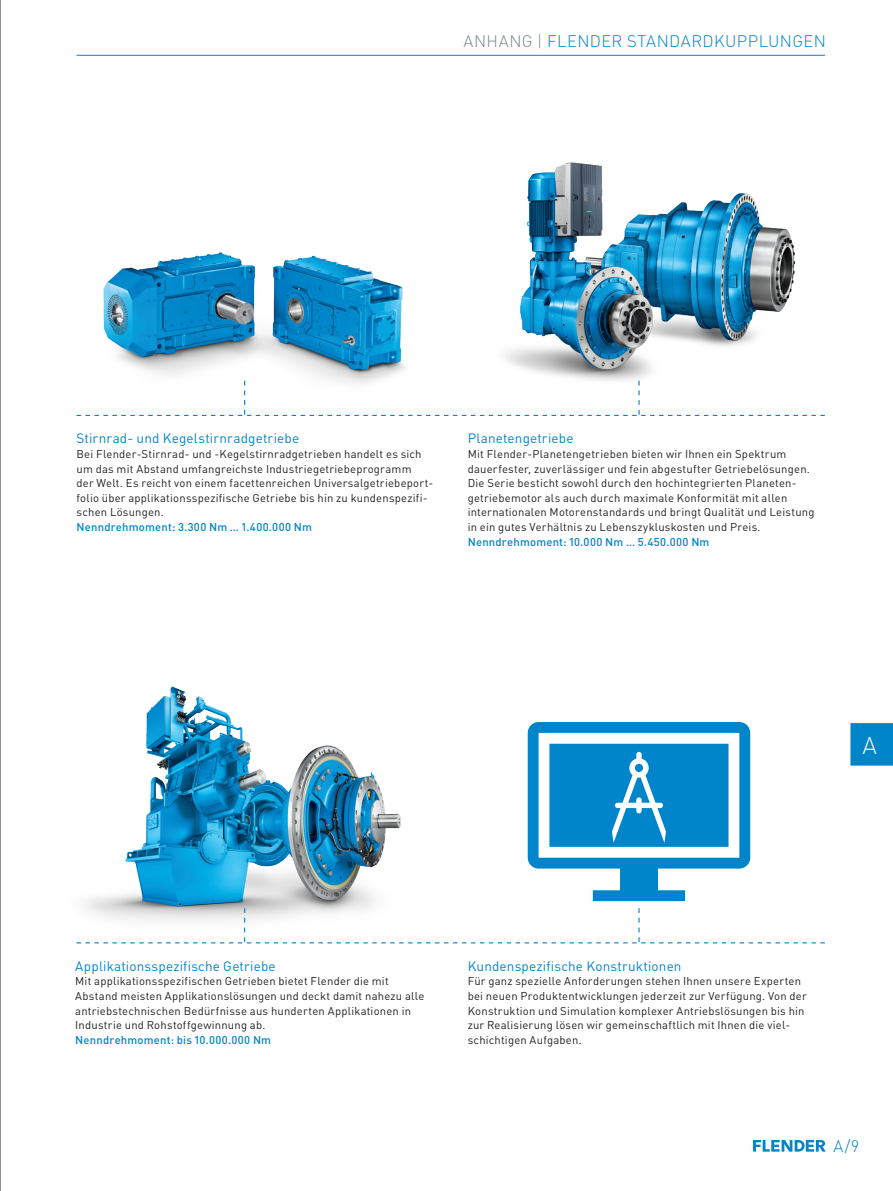
<style>
.page{position:relative;width:893px;height:1191px;background:#fff}
.page>*{position:absolute;margin:0;border:0;box-sizing:border-box;transform-origin:0 0}
.t1{font:300 24px "DIN Pro";color:#fff}
.t2{font:300 16.5px "DIN Pro";letter-spacing:.025em;color:#0084ca}
.t3{font:13.5px "DIN Pro";letter-spacing:.01em;color:#0084ca}
.t4{font:11.25px/14.7px "DIN Pro";letter-spacing:.02em;color:#231f20}
.t5{font:500 11.25px "DIN Pro";letter-spacing:.02em;color:#0084ca}
.s1{color:#7a868d}
</style>
<div class="page">
<hr style="left:77px;top:55px;width:748px;height:1px;background:#0084ca">
<img style="left:504px;top:162px;width:292px;height:219px">
<img style="left:76px;top:252px;width:329px;height:164px">
<img style="left:76px;top:686px;width:355px;height:258px">
<svg style="left:528px;top:722px;width:222px;height:179px"></svg>
<svg style="left:77px;top:381px;width:748px;height:35px"></svg>
<svg style="left:77px;top:908px;width:748px;height:35px"></svg>
<svg style="left:753px;top:1140px;width:73px;height:11px"></svg>
<div style="left:850px;top:723px;width:43px;height:42px;background:#0084ca"></div>
<hr style="left:0;top:0;width:1px;height:1191px;background:#231f20">
<h2 class="t2" style="left:463px;top:28px;width:364px"><span class="s1">ANHANG |</span> FLENDER STANDARDKUPPLUNGEN</h2>
<p class="t3" style="left:77px;top:428px;width:224px">Stirnrad- und Kegelstirnradgetriebe</p>
<p class="t4" style="left:77px;top:446px;width:358px">Bei Flender-Stirnrad- und -Kegelstirnradgetrieben handelt es sich um das mit Abstand umfangreichste Industriegetriebeprogramm<br>der Welt. Es reicht von einem facettenreichen Universalgetriebeport&shy;folio über applikationsspezifische Getriebe bis hin zu kundenspezifi&shy;schen Lösungen.</p>
<p class="t5" style="left:77px;top:518px;width:237px">Nenndrehmoment: 3.300 Nm … 1.400.000 Nm</p>
<p class="t3" style="left:468px;top:428px;width:107px">Planetengetriebe</p>
<p class="t4" style="left:468px;top:446px;width:348px">Mit Flender-Planetengetrieben bieten wir Ihnen ein Spektrum dauerfester, zuverlässiger und fein abgestufter Getriebelösungen.<br>Die Serie besticht sowohl durch den hochintegrierten Planeten&shy;getriebemotor als auch durch maximale Konformität mit allen internationalen Motorenstandards und bringt Qualität und Leistung in ein gutes Verhältnis zu Lebenszykluskosten und Preis.</p>
<p class="t5" style="left:468px;top:533px;width:243px">Nenndrehmoment: 10.000 Nm … 5.450.000 Nm</p>
<h1 class="t1" style="left:862px;top:726px;width:16px">A</h1>
<p class="t3" style="left:75px;top:955px;width:202px">Applikationsspezifische Getriebe</p>
<p class="t4" style="left:75px;top:973px;width:351px">Mit applikationsspezifischen Getrieben bietet Flender die mit Abstand meisten Applikationslösungen und deckt damit nahezu alle antriebstechnischen Bedürfnisse aus hunderten Applikationen in Industrie und Rohstoffgewinnung ab.</p>
<p class="t5" style="left:75px;top:1031px;width:197px">Nenndrehmoment: bis 10.000.000 Nm</p>
<p class="t3" style="left:468px;top:955px;width:215px">Kundenspezifische Konstruktionen</p>
<p class="t4" style="left:468px;top:973px;width:341px">Für ganz spezielle Anforderungen stehen Ihnen unsere Experten bei neuen Produktentwicklungen jederzeit zur Verfügung. Von der Konstruktion und Simulation komplexer Antriebslösungen bis hin zur Realisierung lösen wir gemeinschaftlich mit Ihnen die viel&shy;schichtigen Aufgaben.</p>
<h2 class="t2" style="left:833px;top:1133px;width:27px">A/9</h2>
</div>
